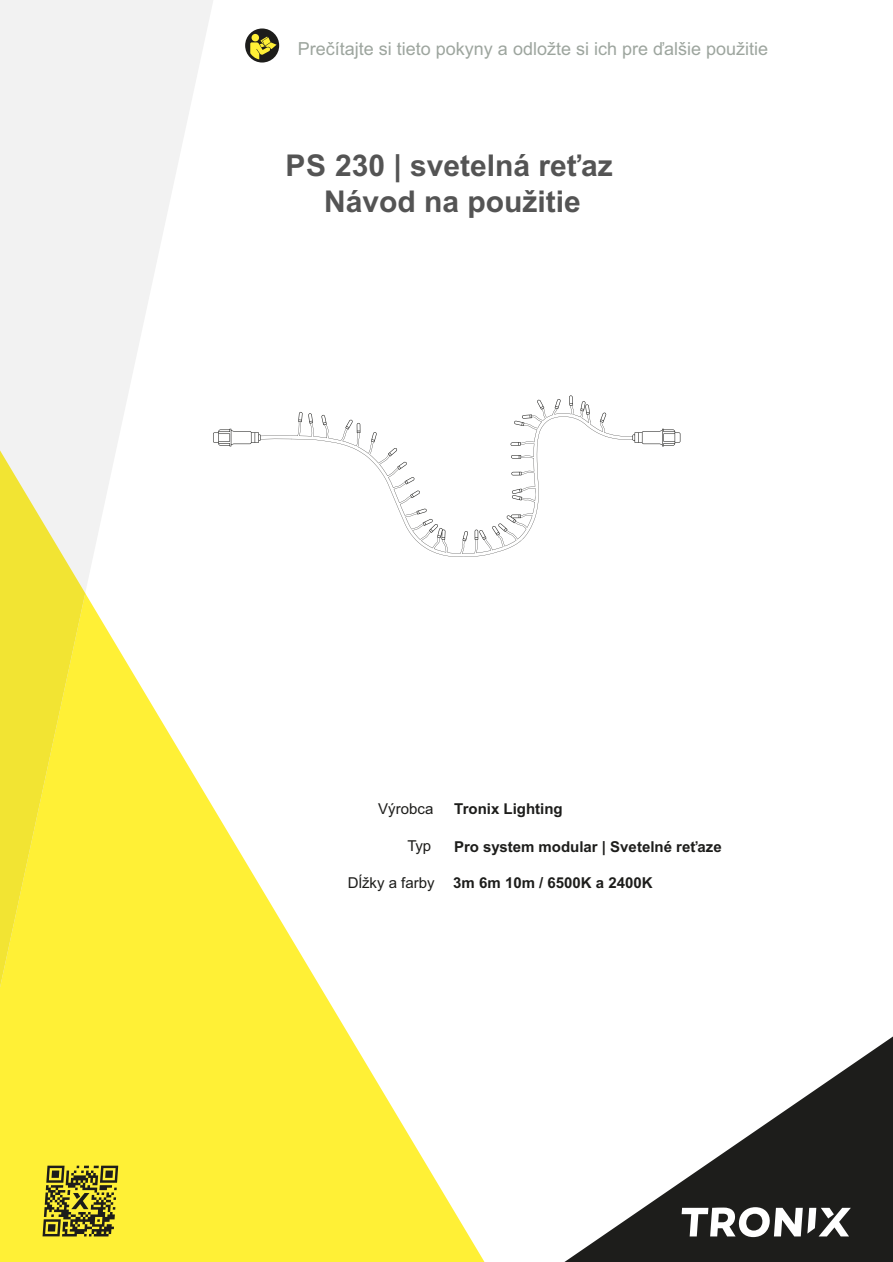
<style>
.page{position:relative;width:893px;height:1262px;background:#fff}
.page>*{position:absolute;margin:0;border:0;box-sizing:border-box;transform-origin:0 0}
.t1{font:700 30px/35.1px "Arial";color:#545454;text-align:center}
.t2{font:18px "Arial";color:#9da59e}
.t3{font:700 15px "Arial";color:#1d1d1b}
.t4{font:15px "Arial";color:#1d1d1b}
</style>
<div class="page">
<svg style="left:0;top:809px;width:484px;height:453px;fill:#fff036"></svg>
<svg style="left:564px;top:1036px;width:329px;height:226px"></svg>
<svg style="left:0;top:0;width:214px;height:987px"></svg>
<svg style="left:0;top:450px;width:85px;height:537px;background:#f6ea4d"></svg>
<svg style="left:681px;top:1207px;width:169px;height:30px"></svg>
<svg style="left:43px;top:1165px;width:75px;height:71px;background:#918a28"></svg>
<svg style="left:245px;top:28px;width:34px;height:35px"></svg>
<svg style="left:213px;top:395px;width:467px;height:159px"></svg>
<svg style="left:291px;top:416px;width:314px;height:141px"></svg>
<p class="t2" style="left:298px;top:42px;width:472px">Prečítajte si tieto pokyny a odložte si ich pre ďalšie použitie</p>
<h1 class="t1" style="left:285px;top:151px;width:329px">PS 230 | svetelná reťaz<br>Návod na použitie</h1>
<p class="t4" style="left:378px;top:803px;width:57px">Výrobca</p>
<p class="t3" style="left:454px;top:803px;width:110px">Tronix Lighting</p>
<p class="t4" style="left:407px;top:840px;width:25px">Typ</p>
<p class="t4" style="left:348px;top:876px;width:88px">Dĺžky a farby</p>
<p class="t3" style="left:454px;top:841px;width:269px">Pro system modular | Svetelné reťaze</p>
<p class="t3" style="left:453px;top:877px;width:201px">3m 6m 10m / 6500K a 2400K</p>
</div>
